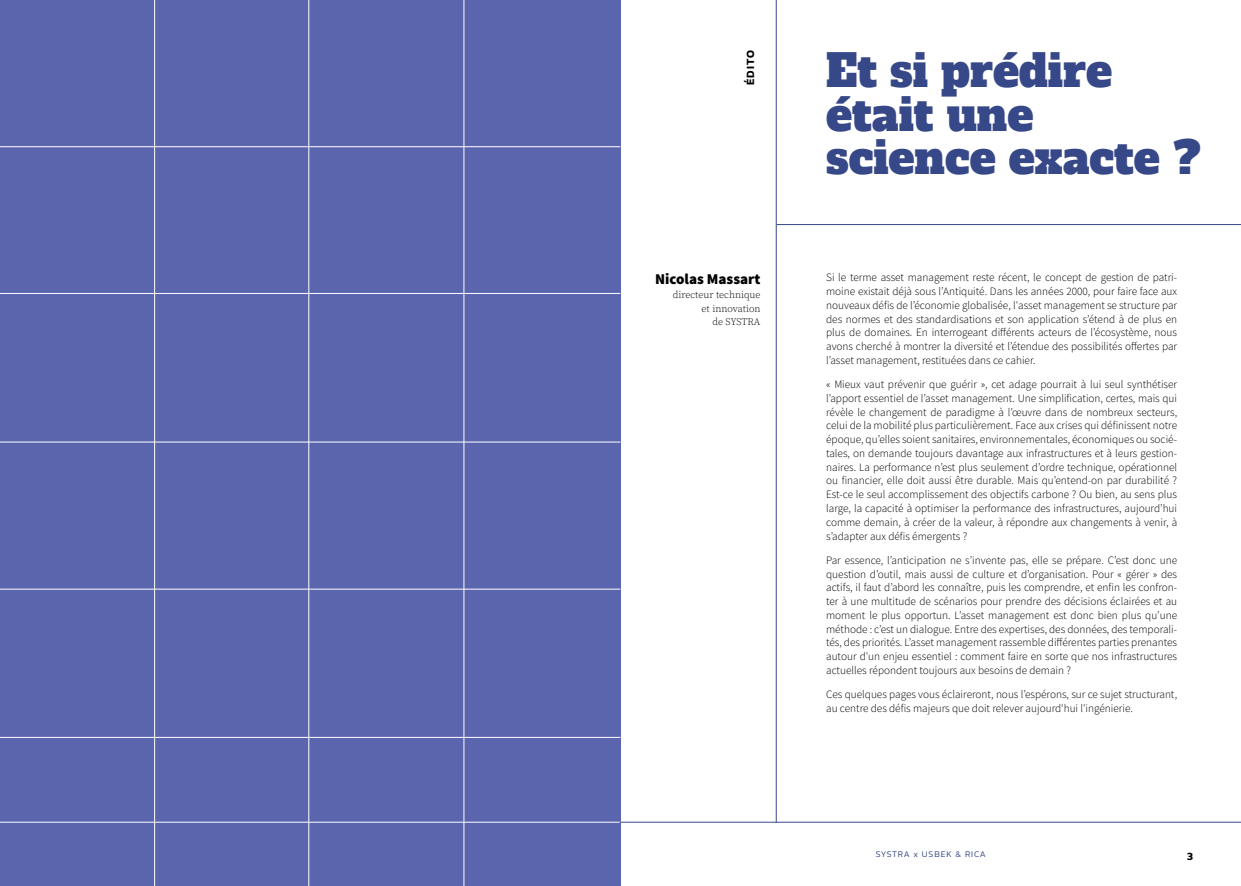
<style>
.page{position:relative;width:1241px;height:886px;background:#fff}
.page>*{position:absolute;margin:0;border:0;box-sizing:border-box;transform-origin:0 0}
.t1{font:43.75px/43.8px "Alfa Slab One";color:#374889}
.t2{font:900 15px "Source Sans Pro";color:#000}
.t3{font:300 11.25px/13.8px "Source Sans Pro";color:#000;text-align:justify}
.t4{font:600 11.25px "Kanit";letter-spacing:.1em;color:#000}
.t5{font:300 10px/13.8px "Source Serif Pro";color:#000;text-align:right}
.t6{font:300 8.75px "Kanit";letter-spacing:.1em;color:#374889}
</style>
<div class="page">
<div style="left:0;top:0;width:620px;height:886px;background:#5b65ad"></div>
<hr style="left:0;top:822px;width:621px;height:1px;background:#fff">
<hr style="left:0;top:146px;width:620px;height:1px;background:#fff">
<hr style="left:0;top:442px;width:620px;height:1px;background:#fff">
<hr style="left:0;top:589px;width:620px;height:1px;background:#fff">
<hr style="left:0;top:737px;width:620px;height:1px;background:#fff">
<hr style="left:0;top:293px;width:620px;height:1px;background:#fff">
<hr style="left:463px;top:0;width:1px;height:886px;background:#fff">
<hr style="left:308px;top:0;width:1px;height:886px;background:#fff">
<hr style="left:154px;top:0;width:1px;height:886px;background:#fff">
<hr style="left:776px;top:224px;width:464px;height:1px;background:#374889">
<hr style="left:619px;top:822px;width:621px;height:1px;background:#374889">
<hr style="left:775px;top:0;width:1px;height:823px;background:#374889">
<p class="t4" style="left:744px;top:85px;width:37px;rotate:-90deg">ÉDITO</p>
<h2 class="t2" style="left:655px;top:271px;width:107px">Nicolas Massart</h2>
<p class="t5" style="left:672px;top:288px;width:89px">directeur technique et innovation<br>de SYSTRA</p>
<h1 class="t1" style="left:826px;top:49px;width:376px">Et si prédire était une science exacte ?</h1>
<p class="t3" style="left:826px;top:271px;width:352px">Si le terme asset management reste récent, le concept de gestion de patri&shy;moine existait déjà sous l’Antiquité. Dans les années 2000, pour faire face aux nouveaux défis de l’économie globalisée, l'asset management se structure par des normes et des standardisations et son application s’étend à de plus en plus de domaines. En interrogeant différents acteurs de l’écosystème, nous avons cherché à montrer la diversité et l’étendue des possibilités offertes par l’asset management, restituées dans ce cahier.</p>
<p class="t3" style="left:826px;top:378px;width:352px">« Mieux vaut prévenir que guérir », cet adage pourrait à lui seul synthétiser l’apport essentiel de l’asset management. Une simplification, certes, mais qui révèle le changement de paradigme à l’œuvre dans de nombreux secteurs, celui de la mobilité plus particulièrement. Face aux crises qui définissent notre époque, qu’elles soient sanitaires, environnementales, économiques ou socié&shy;tales, on demande toujours davantage aux infrastructures et à leurs gestion&shy;naires. La performance n’est plus seulement d’ordre technique, opérationnel ou financier, elle doit aussi être durable. Mais qu’entend-on par durabilité ?<br>Est-ce le seul accomplissement des objectifs carbone ? Ou bien, au sens plus large, la capacité à optimiser la performance des infrastructures, aujourd’hui comme demain, à créer de la valeur, à répondre aux changements à venir, à s’adapter aux défis émergents ?</p>
<p class="t3" style="left:826px;top:553px;width:352px">Par essence, l’anticipation ne s’invente pas, elle se prépare. C’est donc une question d’outil, mais aussi de culture et d’organisation. Pour « gérer » des actifs, il faut d’abord les connaître, puis les comprendre, et enfin les confron&shy;ter à une multitude de scénarios pour prendre des décisions éclairées et au moment le plus opportun. L’asset management est donc bien plus qu’une méthode : c’est un dialogue. Entre des expertises, des données, des temporali&shy;tés, des priorités. L’asset management rassemble différentes parties prenantes autour d'un enjeu essentiel : comment faire en sorte que nos infrastructures actuelles répondent toujours aux besoins de demain ?</p>
<p class="t3" style="left:826px;top:688px;width:352px">Ces quelques pages vous éclaireront, nous l’espérons, sur ce sujet structurant, au centre des défis majeurs que doit relever aujourd'hui l'ingénierie.</p>
<p class="t6" style="left:875px;top:851px;width:112px">SYSTRA x USBEK &amp; RICA</p>
<p class="t4" style="left:1186px;top:850px;width:7px">3</p>
</div>
